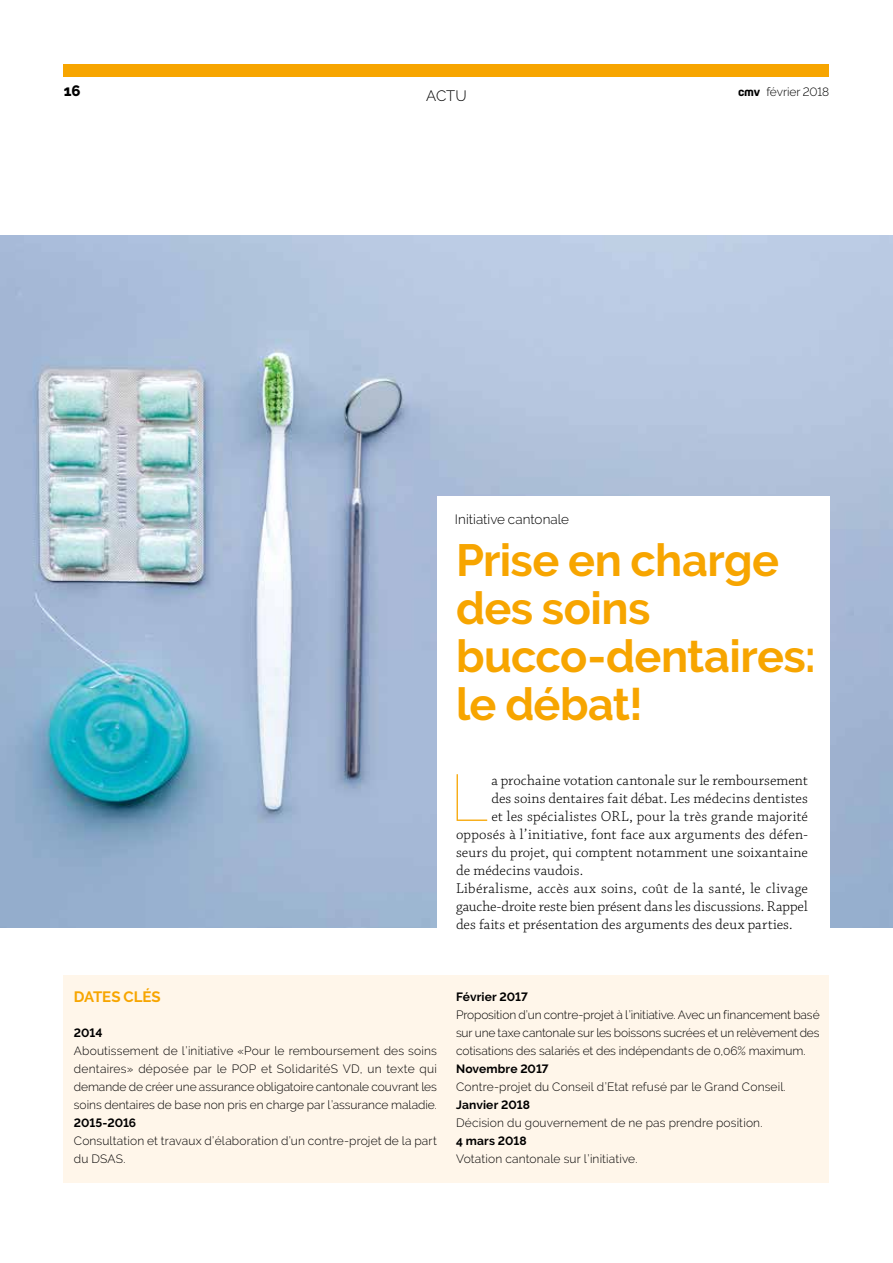
<style>
.page{position:relative;width:893px;height:1263px;background:#fff}
.page>*{position:absolute;margin:0;border:0;box-sizing:border-box;transform-origin:0 0}
.t1{font:100 65.7px "Raleway";color:#f7a500}
.t2{font:700 45px/48px "Raleway";letter-spacing:-.015em;color:#f7a500}
.t3{font:300 15px "Chaparral Pro";letter-spacing:.005em;color:#000}
.t4{font:700 15px "Raleway";letter-spacing:-.01em;color:#f7a500}
.t5{font:300 15px "Raleway";color:#000}
.t6{font:800 15px "Raleway";color:#000}
.t7{font:300 13.5px "Raleway";color:#000}
.t8{font:300 12px/18px "Raleway";letter-spacing:.005em;color:#000;text-align:justify}
.t9{font:700 12px "Raleway";letter-spacing:.005em;color:#000}
.s1{font-family:"Idealista";font-weight:700}
</style>
<div class="page">
<img style="left:0;top:236px;width:893px;height:691px">
<div style="left:437px;top:497px;width:392px;height:441px;background:#fff"></div>
<div style="left:64px;top:64px;width:765px;height:13px;background:#f7a500"></div>
<div style="left:64px;top:975px;width:765px;height:207px;background:#fff6ea"></div>
<p class="t6" style="left:64px;top:82px;width:18px">16</p>
<p class="t5" style="left:426px;top:87px;width:42px">ACTU</p>
<p class="t8" style="left:738px;top:83px;width:93px"><span class="s1">cmv</span> février 2018</p>
<p class="t7" style="left:455px;top:511px;width:115px">Initiative cantonale</p>
<h2 class="t2" style="left:456px;top:536px;width:361px">Prise en charge des soins bucco-dentaires: le débat!</h2>
<h1 class="t1" style="left:450px;top:759px;width:40px">L</h1>
<p class="t3" style="left:491px;top:772px;width:318px">a prochaine votation cantonale sur le remboursement</p>
<p class="t3" style="left:491px;top:790px;width:318px">des soins dentaires fait débat. Les médecins dentistes</p>
<p class="t3" style="left:491px;top:808px;width:318px">et les spécialistes ORL, pour la très grande majorité</p>
<p class="t3" style="left:456px;top:826px;width:353px">opposés à l’initiative, font face aux arguments des défen-</p>
<p class="t3" style="left:456px;top:844px;width:353px">seurs du projet, qui comptent notamment une soixantaine</p>
<p class="t3" style="left:456px;top:862px;width:129px">de médecins vaudois.</p>
<p class="t3" style="left:456px;top:880px;width:353px">Libéralisme, accès aux soins, coût de la santé, le clivage</p>
<p class="t3" style="left:456px;top:898px;width:353px">gauche-droite reste bien présent dans les discussions. Rappel</p>
<p class="t3" style="left:456px;top:916px;width:338px">des faits et présentation des arguments des deux parties.</p>
<p class="t4" style="left:74px;top:988px;width:88px">DATES CLÉS</p>
<p class="t9" style="left:74px;top:1026px;width:30px">2014</p>
<p class="t8" style="left:74px;top:1041px;width:365px">Aboutissement de l’initiative «Pour le remboursement des soins dentaires» déposée par le POP et SolidaritéS VD, un texte qui demande de créer une assurance obligatoire cantonale couvrant les soins dentaires de base non pris en charge par l’assurance maladie.</p>
<p class="t9" style="left:74px;top:1116px;width:64px">2015-2016</p>
<p class="t8" style="left:74px;top:1131px;width:365px">Consultation et travaux d’élaboration d’un contre-projet de la part du DSAS.</p>
<p class="t9" style="left:456px;top:990px;width:73px">Février 2017</p>
<p class="t8" style="left:456px;top:1005px;width:365px">Proposition d’un contre-projet à l’initiative. Avec un financement basé sur une taxe cantonale sur les boissons sucrées et un relèvement des cotisations des salariés et des indépendants de 0,06% maximum.</p>
<p class="t9" style="left:456px;top:1062px;width:94px">Novembre 2017</p>
<p class="t8" style="left:456px;top:1077px;width:331px">Contre-projet du Conseil d’Etat refusé par le Grand Conseil.</p>
<p class="t9" style="left:456px;top:1098px;width:75px">Janvier 2018</p>
<p class="t8" style="left:456px;top:1113px;width:308px">Décision du gouvernement de ne pas prendre position.</p>
<p class="t9" style="left:456px;top:1134px;width:72px">4 mars 2018</p>
<p class="t8" style="left:456px;top:1149px;width:183px">Votation cantonale sur l’initiative.</p>
</div>
